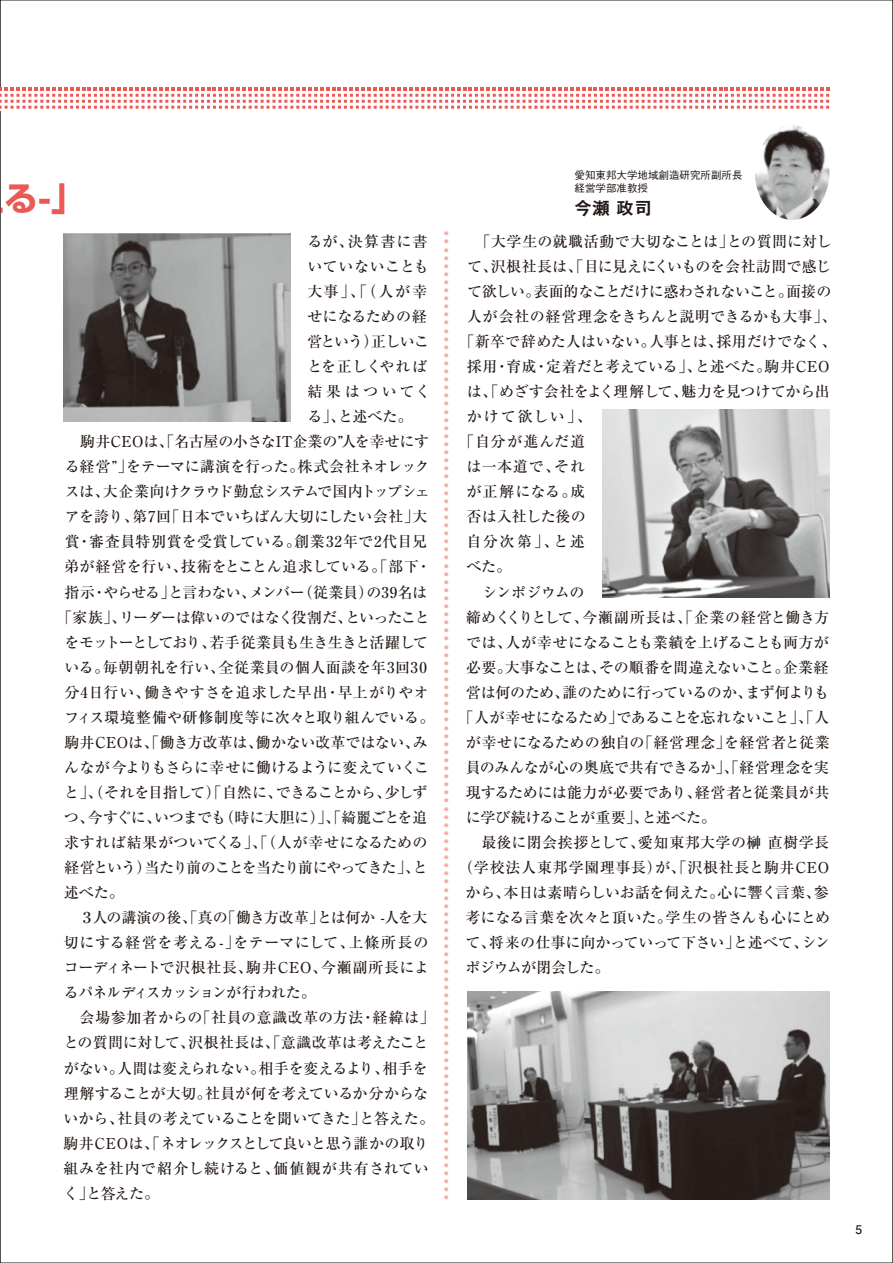
<style>
.page{position:relative;width:893px;height:1263px;background:#fff}
.page>*{position:absolute;margin:0;border:0;box-sizing:border-box;transform-origin:0 0}
.t1{font:700 33px "Shin Go Pr 5";color:#ea5954}
.t2{font:18px "Midashi Go Pro MB31";color:#221815}
.t3{font:500 15px "Ryumin Pr 6 N";letter-spacing:-.01em;color:#221815}
.t4{font:500 15px "Ryumin Pr 6 N";letter-spacing:-.03em;color:#221815}
.t5{font:500 15px "Ryumin Pr 6 N";letter-spacing:-.055em;color:#221815}
.t6{font:500 15px "Ryumin Pr 6 N";letter-spacing:.02em;color:#221815}
.t7{font:500 15px "Ryumin Pr 6 N";letter-spacing:.035em;color:#221815}
.t8{font:500 15px "Ryumin Pr 6 N";letter-spacing:.025em;color:#221815}
.t9{font:500 15px "Ryumin Pr 6 N";letter-spacing:-.035em;color:#221815}
.t10{font:500 15px "Ryumin Pr 6 N";letter-spacing:.04em;color:#221815}
.t11{font:500 15px "Ryumin Pr 6 N";letter-spacing:-.065em;color:#221815}
.t12{font:500 15px "Ryumin Pr 6 N";letter-spacing:-.075em;color:#221815}
.t13{font:500 15px "Ryumin Pr 6 N";letter-spacing:.015em;color:#221815}
.t14{font:500 15px "Ryumin Pr 6 N";letter-spacing:-.07em;color:#221815}
.t15{font:500 15px "Ryumin Pr 6 N";letter-spacing:.03em;color:#221815}
.t16{font:500 15px "Ryumin Pr 6 N";letter-spacing:.01em;color:#221815}
.t17{font:500 15px "Ryumin Pr 6 N";letter-spacing:.055em;color:#221815}
.t18{font:500 15px "Ryumin Pr 6 N";letter-spacing:.065em;color:#221815}
.t19{font:500 15px "Ryumin Pr 6 N";letter-spacing:.23em;color:#221815}
.t20{font:700 12px "Futo Go B101 Pr 5";color:#221815}
.t21{font:500 10.5px/12.6px "Gothic BBB Pro";color:#221815}
.t22{font:4.5px/8.1px "Koz Go Pr 6 N";color:#f5aca9;text-align:justify}
</style>
<div class="page">
<svg style="left:0;top:87px;width:829px;height:22px"></svg>
<img style="left:755px;top:125px;width:74px;height:95px">
<img style="left:602px;top:410px;width:227px;height:188px">
<img style="left:468px;top:991px;width:361px;height:208px">
<img style="left:64px;top:233px;width:227px;height:188px">
<svg style="left:892px;top:0;width:1px;height:1263px"></svg>
<h1 class="t1" style="left:4px;top:172px;width:81px">る-」</h1>
<p class="t3" style="left:307px;top:229px;width:122px">るが、決算書に書</p>
<p class="t7" style="left:307px;top:254px;width:123px">いていないことも</p>
<p class="t3" style="left:307px;top:279px;width:122px">大事」、「（人が幸</p>
<p class="t3" style="left:307px;top:304px;width:121px">せになるための経</p>
<p class="t11" style="left:307px;top:330px;width:123px">営という）正しいこ</p>
<p class="t8" style="left:307px;top:355px;width:121px">とを正しくやれば</p>
<p class="t19" style="left:307px;top:380px;width:125px">結果はついてく</p>
<p class="t3" style="left:307px;top:405px;width:107px">る」、と述べた。</p>
<p class="t3" style="left:65px;top:430px;width:366px">　駒井CEOは、「名古屋の小さなIT企業の”人を幸せにす</p>
<p class="t3" style="left:65px;top:455px;width:366px">る経営”」をテーマに講演を行った。株式会社ネオレック</p>
<p class="t14" style="left:65px;top:480px;width:367px">スは、大企業向けクラウド勤怠システムで国内トップシェ</p>
<p class="t3" style="left:65px;top:505px;width:364px">アを誇り、第7回「日本でいちばん大切にしたい会社」大</p>
<p class="t8" style="left:65px;top:530px;width:364px">賞・審査員特別賞を受賞している。創業32年で2代目兄</p>
<p class="t3" style="left:65px;top:555px;width:368px">弟が経営を行い、技術をとことん追求している。「部下・</p>
<p class="t9" style="left:65px;top:580px;width:364px">指示・やらせる」と言わない、メンバー（従業員）の39名は</p>
<p class="t3" style="left:57px;top:605px;width:374px">「家族」、リーダーは偉いのではなく役割だ、といったこと</p>
<p class="t5" style="left:65px;top:630px;width:365px">をモットーとしており、若手従業員も生き生きと活躍して</p>
<p class="t7" style="left:64px;top:655px;width:364px">いる。毎朝朝礼を行い、全従業員の個人面談を年3回30</p>
<p class="t6" style="left:64px;top:680px;width:366px">分4日行い、働きやすさを追求した早出・早上がりやオ</p>
<p class="t3" style="left:64px;top:705px;width:372px">フィス環境整備や研修制度等に次々と取り組んでいる。</p>
<p class="t3" style="left:64px;top:730px;width:365px">駒井CEOは、「働き方改革は、働かない改革ではない、み</p>
<p class="t3" style="left:64px;top:755px;width:366px">んなが今よりもさらに幸せに働けるように変えていくこ</p>
<p class="t5" style="left:64px;top:780px;width:365px">と」、（それを目指して）「自然に、できることから、少しず</p>
<p class="t4" style="left:64px;top:805px;width:365px">つ、今すぐに、いつまでも（時に大胆に）」、「綺麗ごとを追</p>
<p class="t6" style="left:64px;top:831px;width:365px">求すれば結果がついてくる」、「（人が幸せになるための</p>
<p class="t12" style="left:64px;top:856px;width:365px">経営という）当たり前のことを当たり前にやってきた」、と</p>
<p class="t3" style="left:64px;top:881px;width:62px">述べた。</p>
<p class="t4" style="left:64px;top:906px;width:365px">　３人の講演の後、「真の「働き方改革」とは何か -人を大</p>
<p class="t15" style="left:64px;top:931px;width:366px">切にする経営を考える-」をテーマにして、上條所長の</p>
<p class="t10" style="left:64px;top:956px;width:367px">コーディネートで沢根社長、駒井CEO、今瀬副所長によ</p>
<p class="t11" style="left:64px;top:981px;width:254px">るパネルディスカッションが行われた。</p>
<p class="t7" style="left:64px;top:1006px;width:372px">　会場参加者からの「社員の意識改革の方法・経緯は」</p>
<p class="t3" style="left:64px;top:1031px;width:366px">との質問に対して、沢根社長は、「意識改革は考えたこと</p>
<p class="t3" style="left:64px;top:1056px;width:366px">がない。人間は変えられない。相手を変えるより、相手を</p>
<p class="t3" style="left:64px;top:1081px;width:366px">理解することが大切。社員が何を考えているか分からな</p>
<p class="t3" style="left:64px;top:1106px;width:373px">いから、社員の考えていることを聞いてきた」と答えた。</p>
<p class="t5" style="left:64px;top:1131px;width:366px">駒井CEOは、「ネオレックスとして良いと思う誰かの取り</p>
<p class="t17" style="left:64px;top:1156px;width:367px">組みを社内で紹介し続けると、価値観が共有されてい</p>
<p class="t3" style="left:64px;top:1181px;width:97px">く」と答えた。</p>
<p class="t22" style="left:444px;top:230px;width:6px">● ● ● ● ● ● ● ● ● ● ● ● ● ● ● ● ● ● ● ● ● ● ● ● ● ● ● ● ● ● ● ● ● ● ● ● ● ● ● ● ● ● ● ● ● ● ● ● ● ● ● ● ● ● ● ● ● ● ● ● ● ● ● ● ● ● ● ● ● ● ● ● ● ● ● ● ● ● ● ● ● ● ● ● ● ● ● ● ● ● ● ● ● ● ● ● ● ● ● ● ● ● ● ● ● ● ● ● ● ● ● ● ● ● ● ● ● ● ● ●</p>
<p class="t21" style="left:575px;top:168px;width:169px">愛知東邦大学地域創造研究所副所長経営学部准教授</p>
<p class="t2" style="left:574px;top:194px;width:79px">今瀬 政司</p>
<p class="t6" style="left:467px;top:229px;width:366px">　「大学生の就職活動で大切なことは」との質問に対し</p>
<p class="t3" style="left:467px;top:254px;width:365px">て、沢根社長は、「目に見えにくいものを会社訪問で感じ</p>
<p class="t9" style="left:467px;top:279px;width:366px">て欲しい。表面的なことだけに惑わされないこと。面接の</p>
<p class="t3" style="left:467px;top:304px;width:371px">人が会社の経営理念をきちんと説明できるかも大事」、</p>
<p class="t3" style="left:459px;top:330px;width:379px">「新卒で辞めた人はいない。人事とは、採用だけでなく、</p>
<p class="t13" style="left:467px;top:355px;width:364px">採用・育成・定着だと考えている」、と述べた。駒井CEO</p>
<p class="t3" style="left:467px;top:380px;width:365px">は、「めざす会社をよく理解して、魅力を見つけてから出</p>
<p class="t3" style="left:467px;top:405px;width:127px">かけて欲しい」、</p>
<p class="t18" style="left:459px;top:430px;width:127px">「自分が進んだ道</p>
<p class="t3" style="left:467px;top:455px;width:120px">は一本道で、それ</p>
<p class="t3" style="left:467px;top:480px;width:121px">が正解になる。成</p>
<p class="t3" style="left:466px;top:505px;width:121px">否は入社した後の</p>
<p class="t3" style="left:466px;top:530px;width:120px">自分次第」、と述</p>
<p class="t3" style="left:466px;top:555px;width:47px">べた。</p>
<p class="t3" style="left:466px;top:580px;width:120px">　シンポジウムの</p>
<p class="t3" style="left:466px;top:605px;width:365px">締めくくりとして、今瀬副所長は、「企業の経営と働き方</p>
<p class="t3" style="left:466px;top:630px;width:364px">では、人が幸せになることも業績を上げることも両方が</p>
<p class="t3" style="left:466px;top:655px;width:364px">必要。大事なことは、その順番を間違えないこと。企業経</p>
<p class="t4" style="left:466px;top:680px;width:365px">営は何のため、誰のために行っているのか、まず何よりも</p>
<p class="t4" style="left:458px;top:705px;width:372px">「人が幸せになるため」であることを忘れないこと」、「人</p>
<p class="t16" style="left:466px;top:730px;width:365px">が幸せになるための独自の「経営理念」を経営者と従業</p>
<p class="t3" style="left:466px;top:755px;width:365px">員のみんなが心の奥底で共有できるか」、「経営理念を実</p>
<p class="t3" style="left:466px;top:780px;width:365px">現するためには能力が必要であり、経営者と従業員が共</p>
<p class="t3" style="left:466px;top:805px;width:252px">に学び続けることが重要」、と述べた。</p>
<p class="t8" style="left:466px;top:831px;width:365px">　最後に閉会挨拶として、愛知東邦大学の榊 直樹学長</p>
<p class="t10" style="left:458px;top:856px;width:373px">（学校法人東邦学園理事長）が、「沢根社長と駒井CEO</p>
<p class="t3" style="left:466px;top:881px;width:365px">から、本日は素晴らしいお話を伺えた。心に響く言葉、参</p>
<p class="t3" style="left:465px;top:906px;width:366px">考になる言葉を次々と頂いた。学生の皆さんも心にとめ</p>
<p class="t3" style="left:465px;top:931px;width:366px">て、将来の仕事に向かっていって下さい」と述べて、シン</p>
<p class="t5" style="left:465px;top:956px;width:146px">ポジウムが閉会した。</p>
<p class="t20" style="left:855px;top:1220px;width:8px">5</p>
</div>
